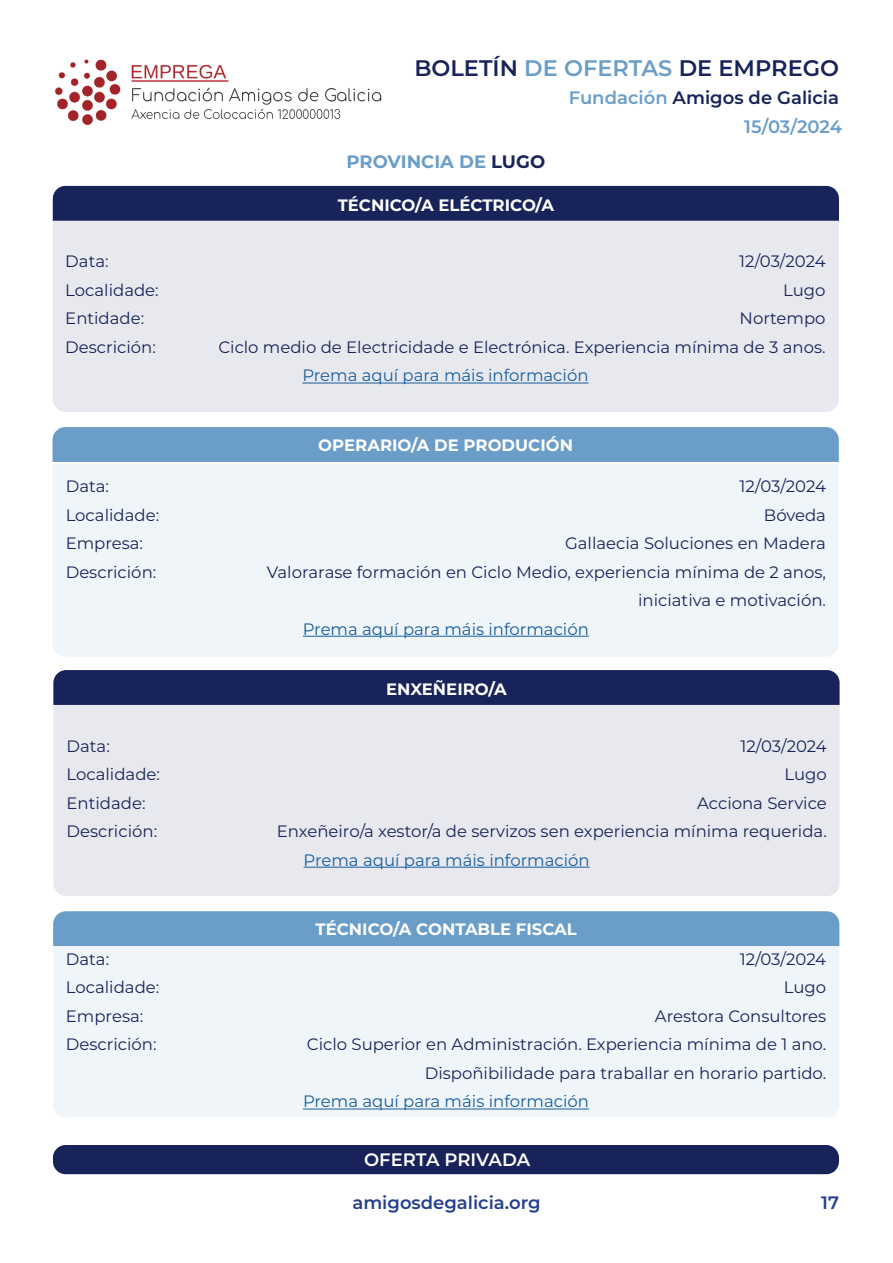
<style>
.page{position:relative;width:893px;height:1263px;background:#fff}
.page>*{position:absolute;margin:0;border:0;box-sizing:border-box;transform-origin:0 0}
.t1{font:600 22.5px "Montserrat";color:#172359}
.t2{font:600 18px/29.5px "Montserrat";color:#6a9dc8;text-align:right}
.t3{font:600 18px "Montserrat";color:#253f8e}
.t4{font:700 18px "Montserrat";color:#6a9dc8}
.t5{font:600 18px "Montserrat";letter-spacing:-.005em;color:#fff}
.t6{font:16.5px/28.5px "Montserrat";color:#172359;text-align:right}
.t7{font:16.5px "Montserrat";color:#175d9e}
.t8{font:700 16.5px "Montserrat";color:#fff}
.s1{color:#6a9dc8}
.s2{color:#172359}
</style>
<div class="page">
<img style="left:55px;top:59px;width:327px;height:66px">
<div style="left:53px;top:1145px;width:786px;height:29px;background:#172359;border-radius:13px"></div>
<div style="left:53px;top:221px;width:786px;height:191px;background:#e8e9ee"></div>
<div style="left:53px;top:705px;width:787px;height:191px;background:#e8e9ee"></div>
<div style="left:53px;top:464px;width:786px;height:193px;background:#f0f5f9"></div>
<div style="left:53px;top:947px;width:786px;height:170px;background:#f0f5f9"></div>
<div style="left:53px;top:186px;width:786px;height:35px;background:#172359"></div>
<div style="left:53px;top:670px;width:787px;height:35px;background:#172359"></div>
<div style="left:53px;top:427px;width:786px;height:35px;background:#6a9dc8"></div>
<div style="left:53px;top:911px;width:786px;height:35px;background:#6a9dc8"></div>
<hr style="left:302px;top:383px;width:286px;height:1px;background:#175d9e">
<hr style="left:304px;top:867px;width:286px;height:1px;background:#175d9e">
<hr style="left:303px;top:636px;width:286px;height:1px;background:#175d9e">
<hr style="left:303px;top:1108px;width:286px;height:1px;background:#175d9e">
<h1 class="t1" style="left:414px;top:52px;width:426px">BOLETÍN <span class="s1">DE OFERTAS</span> DE EMPREGO</h1>
<p class="t4" style="left:347px;top:148px;width:200px">PROVINCIA DE <span class="s2">LUGO</span></p>
<p class="t8" style="left:338px;top:193px;width:218px">TÉCNICO/A ELÉCTRICO/A</p>
<p class="t2" style="left:569px;top:82px;width:275px">Fundación <span class="s2">Amigos de Galicia<br></span>15/03/2024</p>
<p class="t6" style="left:65px;top:247px;width:45px">Data:</p>
<p class="t6" style="left:739px;top:247px;width:88px">12/03/2024</p>
<p class="t6" style="left:65px;top:275px;width:95px">Localidade:</p>
<p class="t6" style="left:783px;top:275px;width:44px">Lugo</p>
<p class="t6" style="left:65px;top:304px;width:80px">Entidade:</p>
<p class="t6" style="left:740px;top:304px;width:88px">Nortempo</p>
<p class="t6" style="left:65px;top:332px;width:92px">Descrición:</p>
<p class="t6" style="left:218px;top:332px;width:609px">Ciclo medio de Electricidade e Electrónica. Experiencia mínima de 3 anos.</p>
<p class="t7" style="left:302px;top:364px;width:288px">Prema aquí para máis información</p>
<p class="t8" style="left:318px;top:433px;width:256px">OPERARIO/A DE PRODUCIÓN</p>
<p class="t6" style="left:66px;top:471px;width:45px">Data:</p>
<p class="t6" style="left:740px;top:471px;width:88px">12/03/2024</p>
<p class="t6" style="left:66px;top:500px;width:95px">Localidade:</p>
<p class="t6" style="left:764px;top:500px;width:64px">Bóveda</p>
<p class="t6" style="left:66px;top:528px;width:79px">Empresa:</p>
<p class="t6" style="left:565px;top:528px;width:262px">Gallaecia Soluciones en Madera</p>
<p class="t6" style="left:66px;top:557px;width:92px">Descrición:</p>
<p class="t6" style="left:267px;top:557px;width:561px">Valorarase formación en Ciclo Medio, experiencia mínima de 2 anos, iniciativa e motivación.</p>
<p class="t7" style="left:303px;top:617px;width:288px">Prema aquí para máis información</p>
<p class="t8" style="left:386px;top:677px;width:122px">ENXEÑEIRO/A</p>
<p class="t6" style="left:67px;top:731px;width:45px">Data:</p>
<p class="t6" style="left:740px;top:731px;width:88px">12/03/2024</p>
<p class="t6" style="left:67px;top:759px;width:95px">Localidade:</p>
<p class="t6" style="left:784px;top:759px;width:44px">Lugo</p>
<p class="t6" style="left:67px;top:788px;width:80px">Entidade:</p>
<p class="t6" style="left:697px;top:788px;width:131px">Acciona Service</p>
<p class="t6" style="left:67px;top:816px;width:92px">Descrición:</p>
<p class="t6" style="left:277px;top:816px;width:552px">Enxeñeiro/a xestor/a de servizos sen experiencia mínima requerida.</p>
<p class="t7" style="left:304px;top:848px;width:288px">Prema aquí para máis información</p>
<p class="t8" style="left:316px;top:917px;width:263px">TÉCNICO/A CONTABLE FISCAL</p>
<p class="t6" style="left:66px;top:944px;width:45px">Data:</p>
<p class="t6" style="left:740px;top:944px;width:88px">12/03/2024</p>
<p class="t6" style="left:66px;top:973px;width:95px">Localidade:</p>
<p class="t6" style="left:784px;top:973px;width:44px">Lugo</p>
<p class="t6" style="left:66px;top:1001px;width:79px">Empresa:</p>
<p class="t6" style="left:655px;top:1001px;width:173px">Arestora Consultores</p>
<p class="t6" style="left:66px;top:1030px;width:92px">Descrición:</p>
<p class="t6" style="left:307px;top:1030px;width:521px">Ciclo Superior en Administración. Experiencia mínima de 1 ano.<br>Dispoñibilidade para traballar en horario partido.</p>
<p class="t7" style="left:303px;top:1090px;width:288px">Prema aquí para máis información</p>
<p class="t5" style="left:364px;top:1147px;width:168px">OFERTA PRIVADA</p>
<p class="t3" style="left:352px;top:1190px;width:190px">amigosdegalicia.org</p>
<p class="t3" style="left:821px;top:1190px;width:19px">17</p>
</div>
